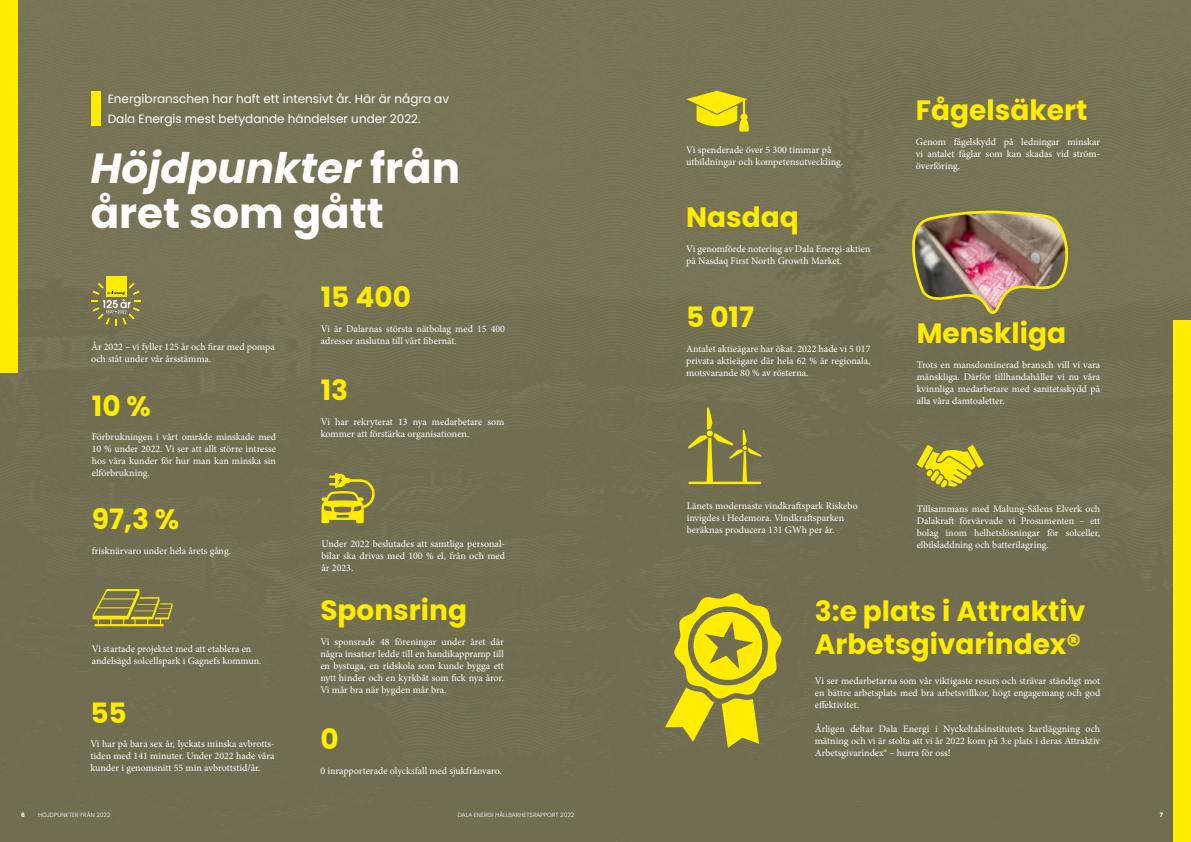
<style>
.page{position:relative;width:1191px;height:842px;background:#716e52}
.page>*{position:absolute;margin:0;border:0;box-sizing:border-box;transform-origin:0 0}
.t1{font:700 42px/45px "Poppins";color:#fff}
.t2{font:700 28px/33.6px "Poppins";color:#ffec00}
.t3{font:12px/20px "Poppins";color:#fff}
.t4{font:10px/12px "Minion Pro";color:#fff;text-align:justify}
.t5{font:300 6px "Poppins";color:#fff}
.t6{font:700 6px "Poppins";color:#fff}
.s1{font-style:italic}
</style>
<div class="page">
<img style="left:906px;top:207px;width:164px;height:108px">
<div style="left:0;top:0;width:18px;height:372px;background:#ffec00"></div>
<svg style="left:320px;top:473px;width:55px;height:50px;background:#a89f31"></svg>
<hr style="left:688px;top:482px;width:73px;height:2px;background:#ffec00">
<svg style="left:688px;top:407px;width:73px;height:76px;background:#858045"></svg>
<div style="left:106px;top:276px;width:20px;height:20px;background:#ffed00"></div>
<svg style="left:91px;top:283px;width:50px;height:43px;background:#97914b"></svg>
<div style="left:91px;top:91px;width:10px;height:34px;background:#ffec00"></div>
<svg style="left:665px;top:592px;width:117px;height:156px;background:#b5aa2a"></svg>
<svg style="left:92px;top:589px;width:81px;height:37px;background:#948d3c"></svg>
<svg style="left:916px;top:445px;width:68px;height:42px;background:#baaf28"></svg>
<svg style="left:686px;top:91px;width:63px;height:41px;background:#c3b725"></svg>
<div style="left:1173px;top:320px;width:18px;height:522px;background:#ffec00"></div>
<p class="t3" style="left:108px;top:89px;width:343px">Energibranschen har haft ett intensivt år. Här är några av<br>Dala Energis mest betydande händelser under 2022.</p>
<h1 class="t1" style="left:91px;top:146px;width:371px"><span class="s1">Höjdpunkter</span> från året som gått</h1>
<p class="t4" style="left:91px;top:341px;width:185px">År 2022 – vi fyller 125 år och firar med pompa och ståt under vår årsstämma.</p>
<h2 class="t2" style="left:92px;top:389px;width:61px">10 %</h2>
<p class="t4" style="left:92px;top:431px;width:186px">Förbrukningen i vårt område minskade med 10 % under 2022. Vi ser att allt större intresse hos våra kunder för hur man kan minska sin elförbrukning.</p>
<h2 class="t2" style="left:92px;top:503px;width:89px">97,3 %</h2>
<p class="t4" style="left:92px;top:545px;width:141px">frisknärvaro under hela årets gång.</p>
<p class="t4" style="left:92px;top:643px;width:171px">Vi startade projektet med att etablera en andelsägd solcellspark i Gagnefs kommun.</p>
<h2 class="t2" style="left:90px;top:696px;width:38px">55</h2>
<p class="t4" style="left:90px;top:738px;width:186px">Vi har på bara sex år, lyckats minska avbrotts&shy;tiden med 141 minuter. Under 2022 hade våra kunder i genomsnitt 55 min avbrottstid/år.</p>
<h2 class="t2" style="left:321px;top:280px;width:92px">15 400</h2>
<p class="t4" style="left:321px;top:323px;width:186px">Vi är Dalarnas största nätbolag med 15 400 adresser anslutna till vårt fibernät.</p>
<h2 class="t2" style="left:321px;top:374px;width:29px">13</h2>
<p class="t4" style="left:321px;top:416px;width:185px">Vi har rekryterat 13 nya medarbetare som kommer att förstärka organisationen.</p>
<p class="t4" style="left:321px;top:538px;width:185px">Under 2022 beslutades att samtliga personal&shy;bilar ska drivas med 100 % el, från och med år 2023.</p>
<h2 class="t2" style="left:320px;top:593px;width:148px">Sponsring</h2>
<p class="t4" style="left:320px;top:636px;width:185px">Vi sponsrade 48 föreningar under året där några insatser ledde till en handikappramp till en bystuga, en ridskola som kunde bygga ett nytt hinder och en kyrkbåt som fick nya åror.<br>Vi mår bra när bygden mår bra.</p>
<h2 class="t2" style="left:320px;top:723px;width:20px">0</h2>
<p class="t4" style="left:320px;top:765px;width:183px">0 inrapporterade olycksfall med sjukfrånvaro.</p>
<p class="t4" style="left:686px;top:143px;width:158px">Vi spenderade över 5 300 timmar på utbildningar och kompetensutveckling.</p>
<h2 class="t2" style="left:686px;top:201px;width:114px">Nasdaq</h2>
<p class="t4" style="left:686px;top:242px;width:186px">Vi genomförde notering av Dala Energi-aktien på Nasdaq First North Growth Market.</p>
<h2 class="t2" style="left:686px;top:301px;width:69px">5 017</h2>
<p class="t4" style="left:686px;top:343px;width:186px">Antalet aktieägare har ökat. 2022 hade vi 5 017 privata aktieägare där hela 62 % är regionala, motsvarande 80 % av rösterna.</p>
<p class="t4" style="left:686px;top:500px;width:172px;text-align:left">Länets modernaste vindkraftspark Riskebo invigdes i Hedemora. Vindkraftsparken beräknas producera 131 GWh per år.</p>
<h2 class="t2" style="left:916px;top:94px;width:173px">Fågelsäkert</h2>
<p class="t4" style="left:916px;top:136px;width:186px">Genom fågelskydd på ledningar minskar vi antalet fåglar som kan skadas vid ström&shy;överföring.</p>
<h2 class="t2" style="left:916px;top:316px;width:151px">Menskliga</h2>
<p class="t4" style="left:916px;top:358px;width:185px">Trots en mansdominerad bransch vill vi vara mänskliga. Därför tillhandahåller vi nu våra kvinnliga medarbetare med sanitetsskydd på alla våra damtoaletter.</p>
<p class="t4" style="left:916px;top:502px;width:185px">Tillsammans med Malung-Sälens Elverk och Dalakraft förvärvade vi Prosumenten – ett bolag inom helhetslösningar för solceller, elbilsladdning och batterilagring.</p>
<h2 class="t2" style="left:814px;top:594px;width:272px">3:e plats i Attraktiv<br>Arbetsgivarindex®</h2>
<p class="t4" style="left:814px;top:675px;width:287px">Vi ser medarbetarna som vår viktigaste resurs och strävar ständigt mot en bättre arbetsplats med bra arbetsvillkor, högt engagemang och god effektivitet.</p>
<p class="t4" style="left:814px;top:723px;width:287px">Årligen deltar Dala Energi i Nyckeltalsinstitutets kartläggning och mätning och vi är stolta att vi år 2022 kom på 3:e plats i deras Attraktiv Arbetsgivarindex® – hurra för oss!</p>
<p class="t6" style="left:21px;top:811px;width:5px">6</p>
<p class="t5" style="left:38px;top:811px;width:74px">HÖJDPUNKTER FRÅN 2022</p>
<p class="t5" style="left:457px;top:811px;width:118px">DALA ENERGI HÅLLBARHETSRAPPORT 2022</p>
<p class="t6" style="left:1159px;top:811px;width:5px">7</p>
</div>
